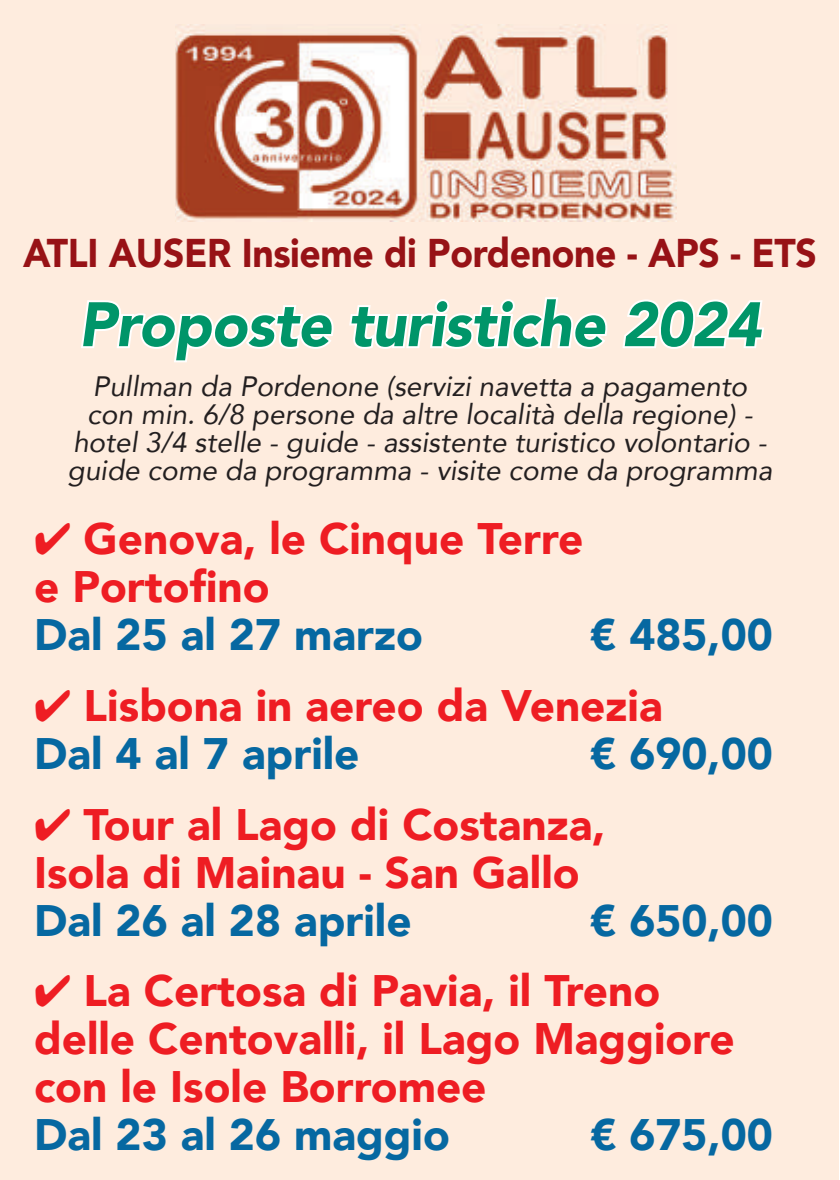
<style>
.page{position:relative;width:840px;height:1180px;background:#fff}
.page>*{position:absolute;margin:0;border:0;box-sizing:border-box;transform-origin:0 0}
.t1{font:italic 900 62px "Avenir";letter-spacing:-.01em;color:#009569;scale:.96 1}
.t2{font:900 44px/48px "Avenir";color:#ee1d23}
.t3{font:900 44px "Avenir";color:#0668a1}
.t4{font:900 40px "Avenir";letter-spacing:-.01em;color:#971216;scale:.93 1}
.t5{font:italic 28px/28px "Avenir";color:#231f20;text-align:center}
.s1{color:#0668a1}
</style>
<div class="page">
<div style="left:0;top:0;width:838px;height:1179px;background:#feecde"></div>
<svg style="left:79px;top:283px;width:256px;height:110px"></svg>
<svg style="left:347px;top:270px;width:261px;height:123px"></svg>
<svg style="left:620px;top:296px;width:146px;height:56px"></svg>
<img style="left:175px;top:25px;width:500px;height:196px">
<p class="t4" style="left:23px;top:219px;width:854px">ATLI AUSER Insieme di Pordenone - APS - ETS</p>
<h1 class="t1" style="left:79px;top:273px;width:711px">Proposte turistiche 2024</h1>
<p class="t5" style="left:68px;top:372px;width:705px">Pullman da Pordenone (servizi navetta a pagamento con min. 6/8 persone da altre località della regione) - hotel 3/4 stelle - guide - assistente turistico volontario - guide come da programma - visite come da programma</p>
<p class="t2" style="left:34px;top:513px;width:550px">✔ Genova, le Cinque Terre e Portofino</p>
<p class="t3" style="left:34px;top:597px;width:390px">Dal 25 al 27 marzo</p>
<p class="t3" style="left:590px;top:597px;width:184px">€ 485,00</p>
<p class="t2" style="left:34px;top:680px;width:629px">✔ Lisbona in aereo da Venezia<br><span class="s1">Dal 4 al 7 aprile</span></p>
<p class="t3" style="left:590px;top:715px;width:184px">€ 690,00</p>
<p class="t2" style="left:34px;top:799px;width:572px">✔ Tour al Lago di Costanza,<br>Isola di Mainau - San Gallo</p>
<p class="t3" style="left:34px;top:882px;width:379px">Dal 26 al 28 aprile</p>
<p class="t3" style="left:590px;top:882px;width:184px">€ 650,00</p>
<p class="t2" style="left:34px;top:965px;width:701px">✔ La Certosa di Pavia, il Treno delle Centovalli, il Lago Maggiore con le Isole Borromee</p>
<p class="t3" style="left:34px;top:1097px;width:417px">Dal 23 al 26 maggio</p>
<p class="t3" style="left:590px;top:1097px;width:184px">€ 675,00</p>
</div>
